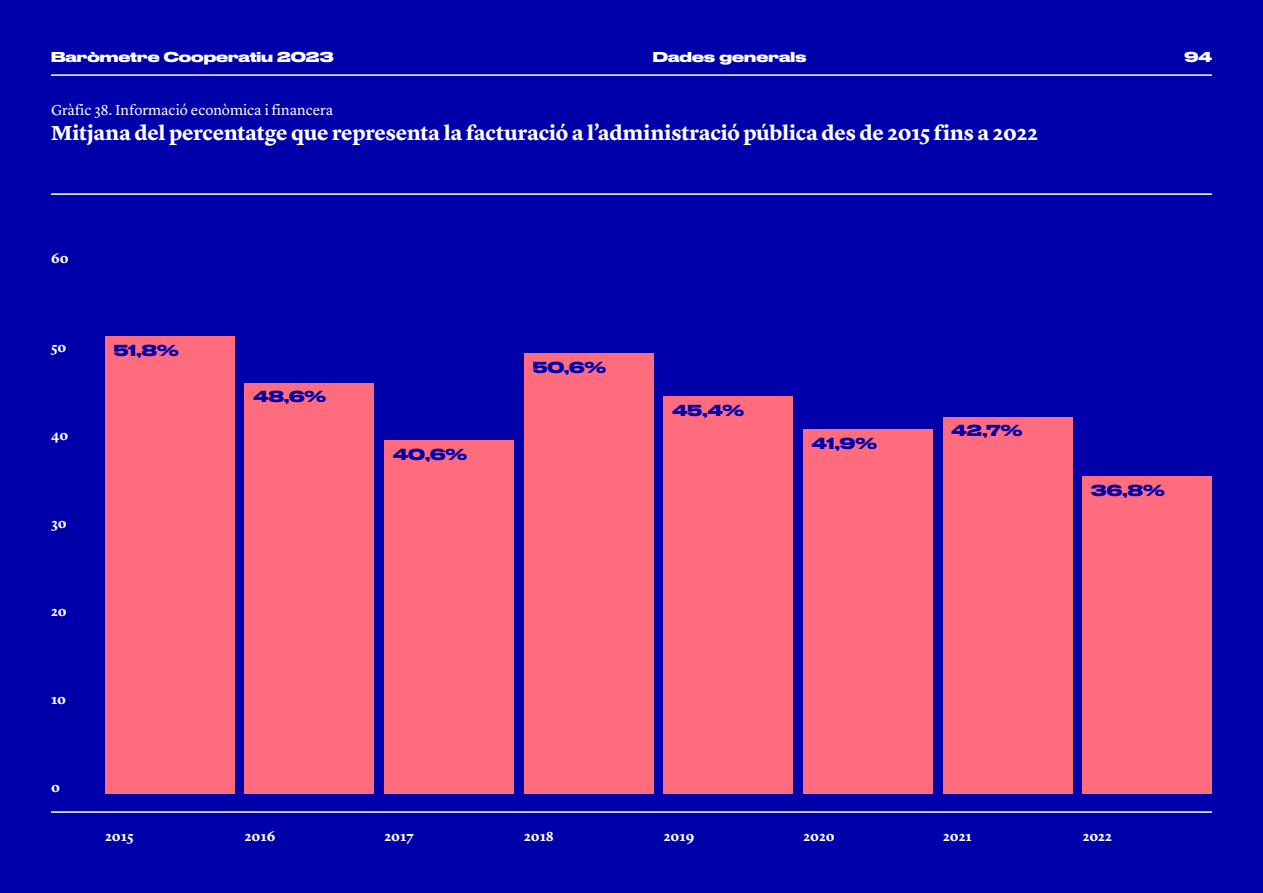
<style>
.page{position:relative;width:1263px;height:893px;background:#0000ab}
.page>*{position:absolute;margin:0;border:0;box-sizing:border-box;transform-origin:0 0}
.sub-subtítol_blanc{font:700 21px "Lyon Text";letter-spacing:-.01em;color:#fff}
.números_barres{font:700 15px "Druk Wide";letter-spacing:.005em;color:#0000ab}
.subtítol_blanc__nive{font:15px "Lyon Text";color:#fff}
.eixos_gràfica{font:700 13.5px "Lyon Text";color:#fff}
.títol_apartat_blanc{font:700 13.5px "Druk Wide";color:#fff}
</style>
<div class="page">
<hr style="left:51px;top:74px;width:1161px;height:2px;background:#fff">
<hr style="left:51px;top:193px;width:1161px;height:2px;background:#fff">
<hr style="left:51px;top:811px;width:1161px;height:2px;background:#fff">
<div style="left:245px;top:383px;width:129px;height:410px;background:#ff6c7d"></div>
<div style="left:803px;top:430px;width:130px;height:363px;background:#ff6c7d"></div>
<div style="left:524px;top:353px;width:129px;height:440px;background:#ff6c7d"></div>
<div style="left:1083px;top:476px;width:129px;height:317px;background:#ff6c7d"></div>
<div style="left:105px;top:336px;width:129px;height:457px;background:#ff6c7d"></div>
<div style="left:664px;top:396px;width:129px;height:397px;background:#ff6c7d"></div>
<div style="left:384px;top:440px;width:130px;height:353px;background:#ff6c7d"></div>
<div style="left:943px;top:417px;width:129px;height:376px;background:#ff6c7d"></div>
<p class="títol_apartat_blanc" style="left:51px;top:46px;width:284px">Baròmetre Cooperatiu 2023</p>
<p class="títol_apartat_blanc" style="left:1184px;top:46px;width:29px">94</p>
<p class="títol_apartat_blanc" style="left:653px;top:46px;width:155px">Dades generals</p>
<p class="subtítol_blanc__nive" style="left:51px;top:98px;width:284px">Gràfic 38. Informació econòmica i financera</p>
<p class="sub-subtítol_blanc" style="left:51px;top:116px;width:988px">Mitjana del percentatge que representa la facturació a l’administració pública des de 2015 fins a 2022</p>
<p class="eixos_gràfica" style="left:51px;top:248px;width:19px">60</p>
<p class="eixos_gràfica" style="left:51px;top:337px;width:17px">50</p>
<p class="eixos_gràfica" style="left:51px;top:425px;width:19px">40</p>
<p class="eixos_gràfica" style="left:51px;top:513px;width:17px">30</p>
<p class="eixos_gràfica" style="left:51px;top:601px;width:17px">20</p>
<p class="eixos_gràfica" style="left:51px;top:689px;width:17px">10</p>
<p class="eixos_gràfica" style="left:51px;top:777px;width:10px">0</p>
<p class="números_barres" style="left:114px;top:338px;width:66px">51,8%</p>
<p class="números_barres" style="left:253px;top:384px;width:74px">48,6%</p>
<p class="números_barres" style="left:393px;top:442px;width:76px">40,6%</p>
<p class="números_barres" style="left:533px;top:355px;width:75px">50,6%</p>
<p class="números_barres" style="left:672px;top:398px;width:73px">45,4%</p>
<p class="números_barres" style="left:812px;top:431px;width:67px">41,9%</p>
<p class="números_barres" style="left:951px;top:418px;width:72px">42,7%</p>
<p class="números_barres" style="left:1091px;top:478px;width:75px">36,8%</p>
<p class="eixos_gràfica" style="left:105px;top:826px;width:30px">2015</p>
<p class="eixos_gràfica" style="left:245px;top:826px;width:32px">2016</p>
<p class="eixos_gràfica" style="left:384px;top:826px;width:31px">2017</p>
<p class="eixos_gràfica" style="left:524px;top:826px;width:31px">2018</p>
<p class="eixos_gràfica" style="left:664px;top:826px;width:32px">2019</p>
<p class="eixos_gràfica" style="left:803px;top:826px;width:33px">2020</p>
<p class="eixos_gràfica" style="left:943px;top:826px;width:30px">2021</p>
<p class="eixos_gràfica" style="left:1083px;top:826px;width:31px">2022</p>
</div>
